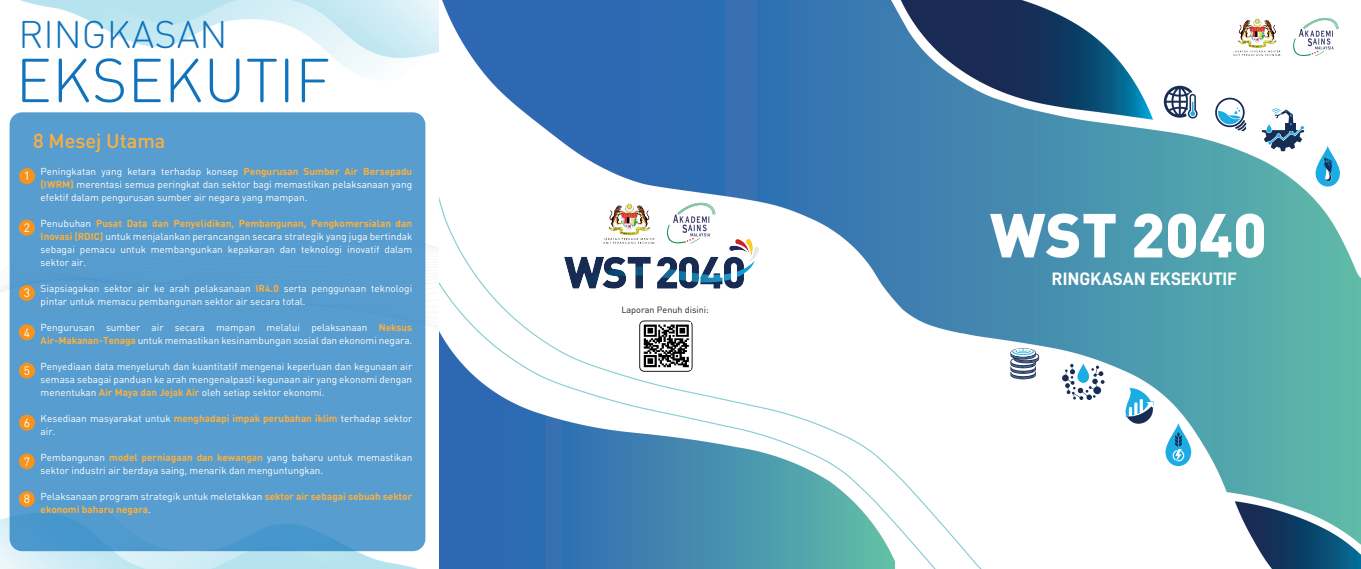
<style>
.page{position:relative;width:1361px;height:569px;background:#fff}
.page>*{position:absolute;margin:0;border:0;box-sizing:border-box;transform-origin:0 0}
.t1{font:300 60.9px "DIN Round Pro";color:#1074bc}
.t2{font:300 38px "DIN Round Pro";color:#1074bc}
.t3{font:500 20px "DIN Round Pro";color:#fbb03f}
.t4{font:18.1px "D DIN Bold";letter-spacing:.01em;color:#fff}
.t5{font:12px "DIN Round Pro";color:#fff}
.t6{font:10px/13px "DIN Round Pro";color:#fff}
.t7{font:700 10px/13px "DIN Round Pro";color:#fbb03f}
.t8{font:9px "DIN Round Pro";color:#231f20}
.s1{font-weight:700;color:#fbb03f}
.s2{font-weight:400;color:#fff}
</style>
<div class="page">
<img style="left:0;top:0;width:440px;height:569px">
<div style="left:10px;top:112px;width:415px;height:439px;background:#589dd0;border-radius:13px"></div>
<div style="left:19px;top:168px;width:16px;height:16px;background:#f7931d;border-radius:50%"></div>
<div style="left:19px;top:220px;width:16px;height:16px;background:#f7931d;border-radius:50%"></div>
<div style="left:19px;top:285px;width:16px;height:16px;background:#f7931d;border-radius:50%"></div>
<div style="left:19px;top:324px;width:16px;height:16px;background:#f7931d;border-radius:50%"></div>
<div style="left:19px;top:363px;width:16px;height:16px;background:#f7931d;border-radius:50%"></div>
<div style="left:19px;top:415px;width:16px;height:16px;background:#f7931d;border-radius:50%"></div>
<div style="left:19px;top:453px;width:16px;height:16px;background:#f7931d;border-radius:50%"></div>
<div style="left:19px;top:491px;width:16px;height:16px;background:#f7931d;border-radius:50%"></div>
<img style="left:440px;top:0;width:921px;height:569px">
<img style="left:1234px;top:17px;width:48px;height:41px">
<svg style="left:1292px;top:17px;width:47px;height:40px"></svg>
<svg style="left:990px;top:214px;width:126px;height:44px"></svg>
<svg style="left:1134px;top:214px;width:28px;height:43px"></svg>
<svg style="left:1168px;top:214px;width:96px;height:44px"></svg>
<svg style="left:1166px;top:423px;width:25px;height:43px"></svg>
<svg style="left:1062px;top:363px;width:43px;height:37px"></svg>
<svg style="left:1010px;top:348px;width:29px;height:31px"></svg>
<svg style="left:1123px;top:387px;width:31px;height:39px"></svg>
<svg style="left:1164px;top:86px;width:34px;height:33px"></svg>
<svg style="left:1262px;top:108px;width:42px;height:43px"></svg>
<svg style="left:1316px;top:146px;width:24px;height:41px"></svg>
<svg style="left:1213px;top:96px;width:34px;height:35px"></svg>
<img style="left:551px;top:231px;width:230px;height:71px">
<img style="left:604px;top:202px;width:51px;height:43px">
<svg style="left:666px;top:202px;width:49px;height:42px"></svg>
<div style="left:640px;top:321px;width:52px;height:50px;background:#fff;border-radius:5px"></div>
<div style="left:639px;top:321px;width:53px;height:51px;border:1px solid #231f20;border-radius:5px"></div>
<img style="left:643px;top:322px;width:47px;height:48px">
<h2 class="t2" style="left:18px;top:10px;width:211px">RINGKASAN</h2>
<h1 class="t1" style="left:16px;top:40px;width:316px">EKSEKUTIF</h1>
<h3 class="t3" style="left:33px;top:127px;width:134px">8 Mesej Utama</h3>
<p class="t5" style="left:24px;top:168px;width:8px">1</p>
<p class="t6" style="left:41px;top:165px;width:373px;text-align:justify">Peningkatan yang ketara terhadap konsep <span class="s1">Pengurusan Sumber Air Bersepadu (IWRM)</span> merentasi semua peringkat dan sektor bagi memastikan pelaksanaan yang efektif dalam pengurusan sumber air negara yang mampan.</p>
<p class="t6" style="left:41px;top:217px;width:373px;text-align:justify">Penubuhan <span class="s1">Pusat Data dan Penyelidikan, Pembangunan, Pengkomersialan dan Inovasi (RDIC)</span> untuk menjalankan perancangan secara strategik yang juga bertindak sebagai pemacu untuk membangunkan kepakaran dan teknologi inovatif dalam sektor air.</p>
<p class="t6" style="left:41px;top:282px;width:373px">Siapsiagakan sektor air ke arah pelaksanaan <span class="s1">IR4.0</span> serta penggunaan teknologi pintar untuk memacu pembangunan sektor air secara total.</p>
<p class="t6" style="left:41px;top:321px;width:373px">Pengurusan sumber air secara mampan melalui pelaksanaan <span class="s1">Neksus<br>Air-Makanan-Tenaga</span> untuk memastikan kesinambungan sosial dan ekonomi negara.</p>
<p class="t6" style="left:41px;top:360px;width:373px;text-align:justify">Penyediaan data menyeluruh dan kuantitatif mengenai keperluan dan kegunaan air semasa sebagai panduan ke arah mengenalpasti kegunaan air yang ekonomi dengan menentukan <span class="s1">Air Maya dan Jejak Air</span> oleh setiap sektor ekonomi.</p>
<p class="t6" style="left:41px;top:412px;width:373px">Kesediaan masyarakat untuk <span class="s1">menghadapi impak perubahan iklim</span> terhadap sektor air.</p>
<p class="t6" style="left:41px;top:451px;width:373px">Pembangunan <span class="s1">model perniagaan dan kewangan</span> yang baharu untuk memastikan sektor industri air berdaya saing, menarik dan menguntungkan.</p>
<p class="t7" style="left:41px;top:490px;width:373px"><span class="s2">Pelaksanaan program strategik untuk meletakkan</span> sektor air sebagai sebuah sektor ekonomi baharu negara<span class="s2">.</span></p>
<p class="t5" style="left:24px;top:219px;width:8px">2</p>
<p class="t5" style="left:24px;top:285px;width:8px">3</p>
<p class="t5" style="left:24px;top:324px;width:8px">4</p>
<p class="t5" style="left:24px;top:363px;width:8px">5</p>
<p class="t5" style="left:24px;top:415px;width:8px">6</p>
<p class="t5" style="left:24px;top:453px;width:8px">7</p>
<p class="t5" style="left:24px;top:491px;width:8px">8</p>
<p class="t8" style="left:621px;top:303px;width:89px">Laporan Penuh disini:</p>
<h3 class="t4" style="left:1052px;top:268px;width:186px">RINGKASAN EKSEKUTIF</h3>
</div>
